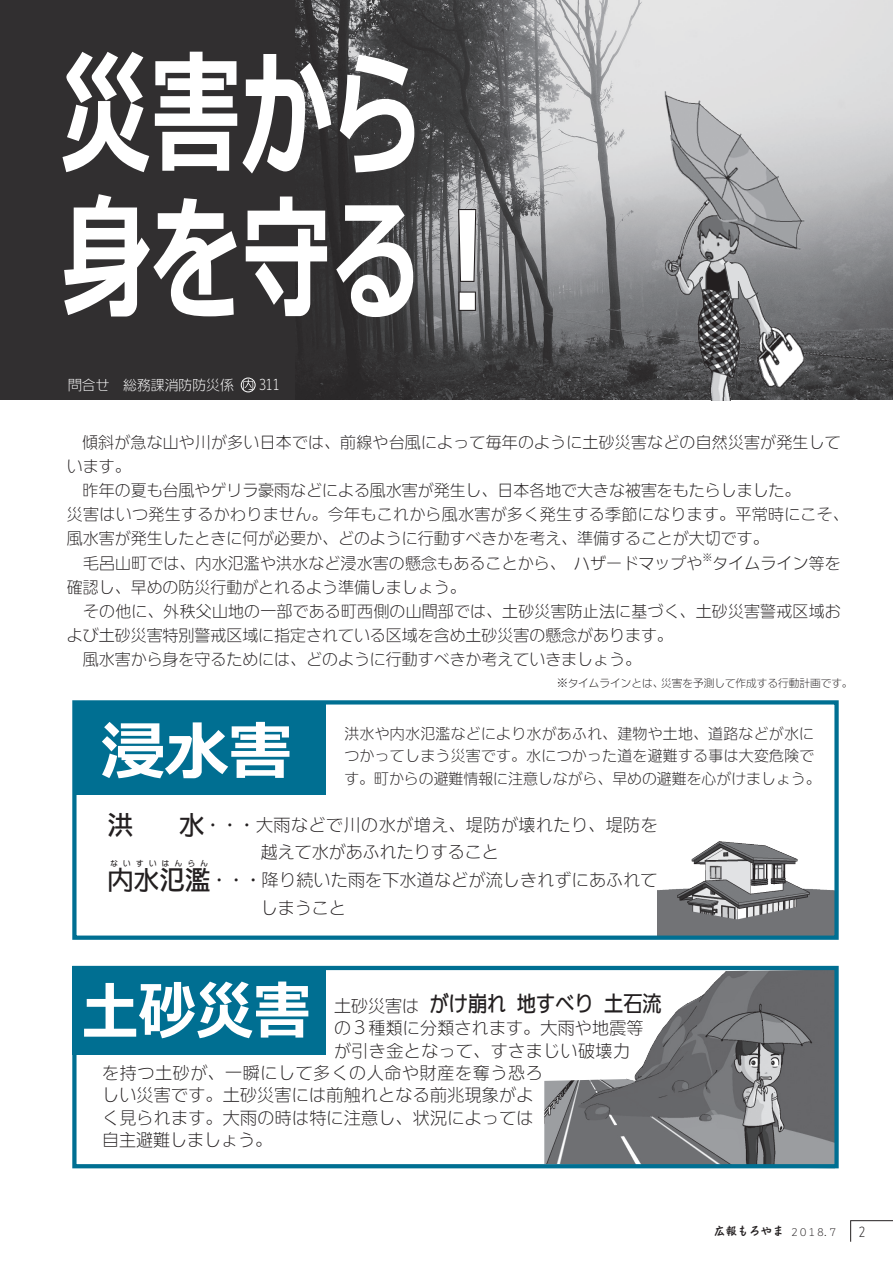
<style>
.page{position:relative;width:893px;height:1263px;background:#fff}
.page>*{position:absolute;margin:0;border:0;box-sizing:border-box;transform-origin:0 0}
.t1{font:italic 700 135.6px "Meiryo";color:#fff;scale:.67 1}
.t2{font:italic 700 63.75px "Meiryo";color:#fff;scale:.9 1}
.t3{font:italic 700 63.75px "Meiryo";color:#fff}
.t4{font:25.5px "DFUD Gothic W6 WIN RKSJ H";color:#231f20}
.t5{font:21.3px "DFUD Gothic W6 WIN RKSJ H";color:#231f20;scale:.9 1}
.t6{font:16.95px/27.6px "DFUD Gothic W2 WIN RKSJ H";letter-spacing:.015em;color:#231f20}
.t7{font:16.95px "DFUD Gothic W2 WIN RKSJ H";letter-spacing:.04em;color:#231f20}
.t8{font:15.9px/24.2px "DFUD Gothic W2 WIN RKSJ H";color:#231f20}
.t9{font:15.9px/24.2px "DFUD Gothic W2 WIN RKSJ H";letter-spacing:.025em;color:#231f20}
.t10{font:14.85px/22.4px "DFUD Gothic W2 WIN RKSJ H";letter-spacing:.02em;color:#231f20}
.t11{font:13.8px "DFUD Gothic W2 WIN RKSJ H";color:#fff}
.t12{font:12.75px "DFUD Gothic W2 WIN RKSJ H";color:#231f20}
.t13{font:11.7px "DF Kaku Pop W5 WIN RKSJ H";color:#231f20}
.t14{font:10.65px "DFUD Gothic W2 WIN RKSJ H";color:#231f20}
.t15{font:9.6px "DFUD Gothic W2 WIN RKSJ H";color:#231f20}
.t16{font:9.3px "DFUD Gothic W2 WIN RKSJ H";color:#231f20}
.t17{font:7.5px "DFUD Gothic W6 WIN RKSJ H";letter-spacing:.73em;color:#231f20}
</style>
<div class="page">
<svg style="left:850px;top:1221px;width:1px;height:21px"></svg>
<hr style="left:850px;top:1220px;width:43px;height:1px;background:#231f20">
<div style="left:74px;top:704px;width:251px;height:91px;background:#006f92"></div>
<img style="left:544px;top:971px;width:290px;height:192px">
<img style="left:658px;top:841px;width:176px;height:94px">
<div style="left:72px;top:700px;width:767px;height:240px;border:4px solid #006f92"></div>
<div style="left:72px;top:966px;width:767px;height:202px;border:4px solid #006f92"></div>
<div style="left:72px;top:966px;width:253px;height:89px;background:#006f92"></div>
<div style="left:0;top:0;width:893px;height:400px;background:#312f30"></div>
<img style="left:296px;top:0;width:597px;height:400px">
<img style="left:533px;top:91px;width:356px;height:310px">
<svg style="left:724px;top:260px;width:34px;height:41px"></svg>
<svg style="left:683px;top:258px;width:29px;height:33px"></svg>
<div style="left:241px;top:378px;width:14px;height:14px;border:1px solid #fff;border-radius:50%"></div>
<svg style="left:241px;top:378px;width:12px;height:13px"></svg>
<svg style="left:457px;top:208px;width:20px;height:104px"></svg>
<p class="t1" style="left:61px;top:21px;width:541px">災害から</p>
<p class="t1" style="left:61px;top:166px;width:676px">身を守る!</p>
<p class="t11" style="left:68px;top:376px;width:167px">問合せ　総務課消防防災係</p>
<p class="t11" style="left:259px;top:376px;width:22px">311</p>
<p class="t8" style="left:67px;top:429px;width:775px;text-indent:15px">傾斜が急な山や川が多い日本では、前線や台風によって毎年のように土砂災害などの自然災害が発生しています。</p>
<p class="t8" style="left:67px;top:478px;width:735px">　昨年の夏も台風やゲリラ豪雨などによる風水害が発生し、日本各地で大きな被害をもたらしました。</p>
<p class="t9" style="left:67px;top:502px;width:783px">災害はいつ発生するかわりません。今年もこれから風水害が多く発生する季節になります。平常時にこそ、風水害が発生したときに何が必要か、どのように行動すべきかを考え、準備することが大切です。</p>
<p class="t8" style="left:712px;top:550px;width:130px">タイムライン等を</p>
<p class="t16" style="left:703px;top:551px;width:11px">※</p>
<p class="t8" style="left:67px;top:550px;width:637px">　毛呂山町では、内水氾濫や洪水など浸水害の懸念もあることから、　ハザードマップや確認し、早めの防災行動がとれるよう準備しましょう。</p>
<p class="t8" style="left:67px;top:599px;width:775px">　その他に、外秩父山地の一部である町西側の山間部では、土砂災害防止法に基づく、土砂災害警戒区域および土砂災害特別警戒区域に指定されている区域を含め土砂災害の懸念があります。</p>
<p class="t8" style="left:67px;top:647px;width:576px">　風水害から身を守るためには、どのように行動すべきか考えていきましょう。</p>
<p class="t14" style="left:661px;top:676px;width:193px">災害を予測して作成する行動計画です。</p>
<p class="t14" style="left:557px;top:676px;width:108px">※タイムラインとは、</p>
<p class="t3" style="left:101px;top:707px;width:193px">浸水害</p>
<p class="t10" style="left:344px;top:722px;width:478px">洪水や内水氾濫などにより水があふれ、建物や土地、道路などが水につかってしまう災害です。水につかった道を避難する事は大変危険です。町からの避難情報に注意しながら、早めの避難を心がけましょう。</p>
<p class="t6" style="left:204px;top:810px;width:455px">・・・大雨などで川の水が増え、堤防が壊れたり、堤防を</p>
<p class="t4" style="left:108px;top:807px;width:27px">洪</p>
<p class="t4" style="left:179px;top:807px;width:27px">水</p>
<p class="t17" style="left:110px;top:858px;width:99px">ないすいはんらん</p>
<p class="t4" style="left:108px;top:862px;width:104px">内水氾濫</p>
<p class="t6" style="left:261px;top:838px;width:240px">越えて水があふれたりすること</p>
<p class="t6" style="left:261px;top:866px;width:398px;text-indent:-50px">・・・降り続いた雨を下水道などが流しきれずにあふれてしまうこと</p>
<p class="t2" style="left:81px;top:967px;width:257px">土砂災害</p>
<p class="t5" style="left:430px;top:989px;width:87px">がけ崩れ</p>
<p class="t5" style="left:604px;top:989px;width:65px">土石流</p>
<p class="t5" style="left:517px;top:989px;width:87px">地すべり</p>
<p class="t6" style="left:334px;top:992px;width:87px">土砂災害は</p>
<p class="t6" style="left:334px;top:1014px;width:311px">の３種類に分類されます。大雨や地震等</p>
<p class="t6" style="left:334px;top:1036px;width:298px">が引き金となって、すさまじい破壊力</p>
<p class="t7" style="left:102px;top:1061px;width:442px">を持つ土砂が、一瞬にして多くの人命や財産を奪う恐ろ</p>
<p class="t6" style="left:102px;top:1081px;width:433px">しい災害です。土砂災害には前触れとなる前兆現象がよ</p>
<p class="t6" style="left:102px;top:1103px;width:433px">く見られます。大雨の時は特に注意し、状況によっては</p>
<p class="t6" style="left:102px;top:1125px;width:172px">自主避難しましょう。</p>
<p class="t13" style="left:714px;top:1225px;width:72px">広報もろやま</p>
<p class="t15" style="left:790px;top:1226px;width:49px">２０１８．７</p>
<p class="t12" style="left:859px;top:1223px;width:8px">2</p>
</div>
